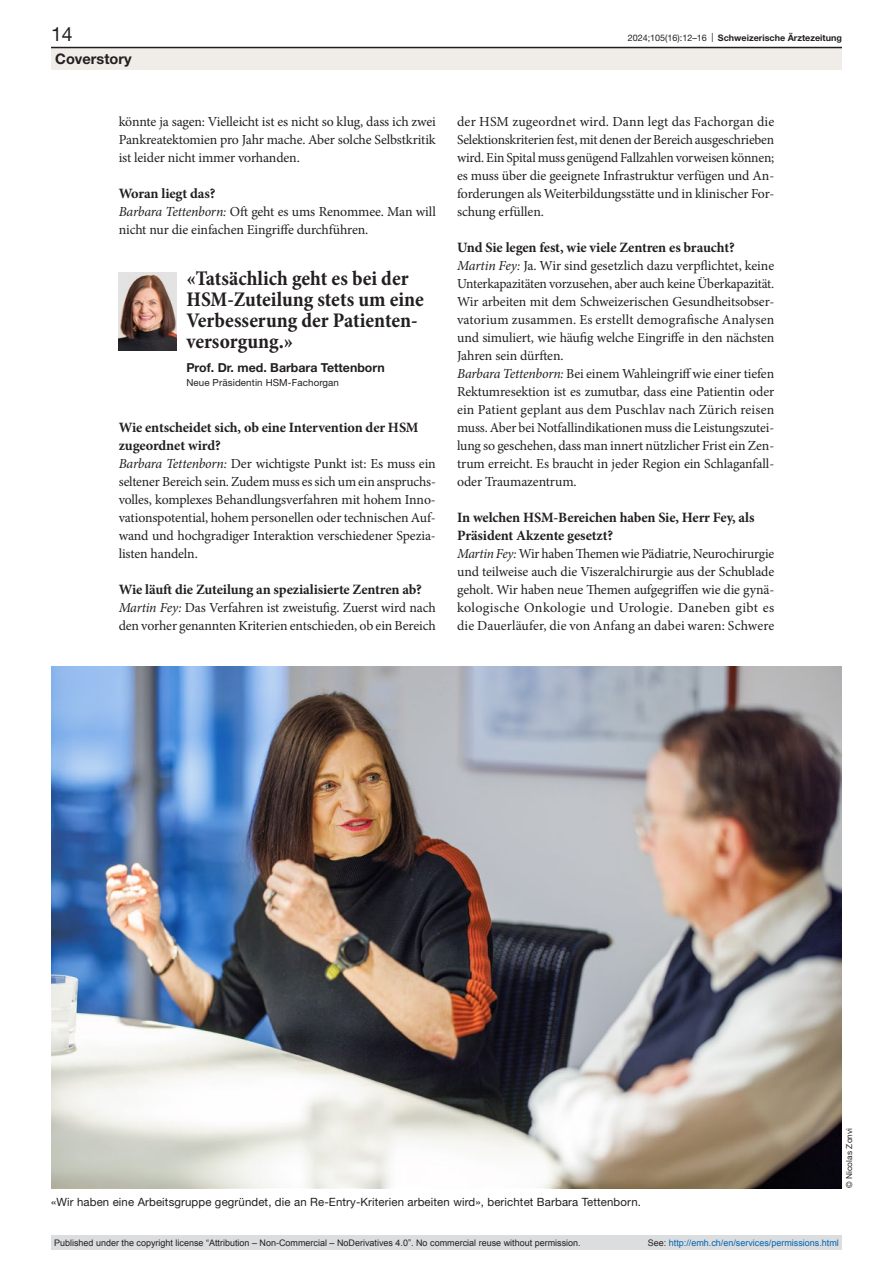
<style>
.page{position:relative;width:893px;height:1263px;background:#fff}
.page>*{position:absolute;margin:0;border:0;box-sizing:border-box;transform-origin:0 0}
.quote{font:700 condensed 21px/21px "Minion Pro";letter-spacing:-.005em;color:#231f20}
.t1{font:19.5px "Helvetica Neue LT Pro";color:#231f20}
.t2{font:700 14.55px "Helvetica Neue LT Pro";color:#231f20}
.interview-question{font:700 14.25px/18px "Minion Pro";letter-spacing:-.01em;color:#231f20}
.interview-answer{font:13.8px/18px "Minion Pro";letter-spacing:-.01em;color:#231f20;text-align:justify}
.quote-authors{font:700 12.3px "Helvetica Neue LT Pro";color:#231f20}
.figure-caption{font:11.4px "Helvetica Neue LT Pro";letter-spacing:.01em;color:#231f20}
.quote-affiliations{font:9.75px "Helvetica Neue LT Pro";letter-spacing:.01em;color:#231f20}
.t3{font:9px "Arial";color:#231f20}
.t4{font:9px "Arial";color:#0066b3}
.t5{font:700 9px "Helvetica Neue LT Pro";color:#231f20}
.credits{font:8.25px "Helvetica Neue LT Pro";letter-spacing:.01em;color:#231f20}
.s1{font-weight:400}
.s2{font-style:italic}
.s3{color:#231f20}
</style>
<div class="page">
<img style="left:51px;top:666px;width:791px;height:522px">
<img style="left:119px;top:272px;width:57px;height:79px">
<div style="left:51px;top:48px;width:791px;height:22px;background:#f0ece7"></div>
<hr style="left:51px;top:47px;width:791px;height:1px;background:#231f20">
<div style="left:51px;top:1235px;width:791px;height:15px;background:#dcdddf"></div>
<h2 class="t1" style="left:51px;top:22px;width:23px">14</h2>
<p class="t5" style="left:628px;top:32px;width:216px"><span class="s1">2024;105(16):12–16 |</span> Schweizerische Ärztezeitung</p>
<p class="t2" style="left:55px;top:49px;width:78px">Coverstory</p>
<p class="interview-answer" style="left:119px;top:113px;width:319px">könnte ja sagen: Vielleicht ist es nicht so klug, dass ich zwei Pankreatektomien pro Jahr mache. Aber solche Selbstkritik ist leider nicht immer vorhanden.</p>
<p class="interview-question" style="left:119px;top:184px;width:98px">Woran liegt das?</p>
<p class="interview-answer" style="left:119px;top:203px;width:319px"><span class="s2">Barbara Tettenborn:</span> Oft geht es ums Renommee. Man will nicht nur die einfachen Eingriffe durchführen.</p>
<p class="quote" style="left:186px;top:269px;width:239px">«Tatsächlich geht es bei der<br>HSM-Zuteilung stets um eine<br>Verbesserung der Patienten&shy;versorgung.»</p>
<p class="quote-authors" style="left:186px;top:360px;width:200px">Prof. Dr. med. Barbara Tettenborn</p>
<p class="quote-affiliations" style="left:186px;top:376px;width:154px">Neue Präsidentin HSM-Fachorgan</p>
<p class="interview-question" style="left:119px;top:418px;width:301px">Wie entscheidet sich, ob eine Intervention der HSM zugeordnet wird?</p>
<p class="interview-answer" style="left:119px;top:455px;width:319px"><span class="s2">Barbara Tettenborn:</span> Der wichtigste Punkt ist: Es muss ein seltener Bereich sein. Zudem muss es sich um ein anspruchs&shy;volles, komplexes Behandlungsverfahren mit hohem Inno&shy;vationspotential, hohem personellen oder technischen Auf&shy;wand und hochgradiger Interaktion verschiedener Spezia&shy;listen handeln.</p>
<p class="interview-question" style="left:119px;top:580px;width:305px">Wie läuft die Zuteilung an spezialisierte Zentren ab?</p>
<p class="interview-answer" style="left:119px;top:599px;width:319px"><span class="s2">Martin Fey:</span> Das Verfahren ist zweistufig. Zuerst wird nach den vorher genannten Kriterien entschieden, ob ein Bereich</p>
<p class="interview-answer" style="left:457px;top:113px;width:319px">der HSM zugeordnet wird. Dann legt das Fachorgan die Selektionskriterien fest, mit denen der Bereich ausgeschrieben wird. Ein Spital muss genügend Fallzahlen vorweisen können; es muss über die geeignete Infrastruktur verfügen und An&shy;forderungen als Weiterbildungsstätte und in klinischer For&shy;schung erfüllen.</p>
<p class="interview-question" style="left:457px;top:238px;width:279px">Und Sie legen fest, wie viele Zentren es braucht?</p>
<p class="interview-answer" style="left:457px;top:257px;width:319px"><span class="s2">Martin Fey:</span> Ja. Wir sind gesetzlich dazu verpflichtet, keine Unterkapazitäten vorzusehen, aber auch keine Überkapazität.<br>Wir arbeiten mit dem Schweizerischen Gesundheitsobser&shy;vatorium zusammen. Es erstellt demografische Analysen und simuliert, wie häufig welche Eingriffe in den nächsten Jahren sein dürften.</p>
<p class="interview-answer" style="left:457px;top:365px;width:319px"><span class="s2">Barbara Tettenborn:</span> Bei einem Wahleingriff wie einer tiefen Rektumresektion ist es zumutbar, dass eine Patientin oder ein Patient geplant aus dem Puschlav nach Zürich reisen muss. Aber bei Notfallindikationen muss die Leistungszutei&shy;lung so geschehen, dass man innert nützlicher Frist ein Zen&shy;trum erreicht. Es braucht in jeder Region ein Schlaganfall&shy;oder Traumazentrum.</p>
<p class="interview-question" style="left:457px;top:508px;width:299px">In welchen HSM-Bereichen haben Sie, Herr Fey, als<br>Präsident Akzente gesetzt?</p>
<p class="interview-answer" style="left:457px;top:545px;width:319px"><span class="s2">Martin Fey:</span> Wir haben Themen wie Pädiatrie, Neurochirurgie und teilweise auch die Viszeralchirurgie aus der Schublade geholt. Wir haben neue Themen aufgegriffen wie die gynä&shy;kologische Onkologie und Urologie. Daneben gibt es die Dauerläufer, die von Anfang an dabei waren: Schwere</p>
<p class="figure-caption" style="left:51px;top:1195px;width:591px">«Wir haben eine Arbeitsgruppe gegründet, die an Re-Entry-Kriterien arbeiten wird», berichtet Barbara Tettenborn.</p>
<p class="credits" style="left:844px;top:1188px;width:62px;rotate:-90deg">© Nicolas Zonvi</p>
<p class="t3" style="left:54px;top:1237px;width:528px">Published under the copyright license “Attribution – Non-Commercial – NoDerivatives 4.0”. No commercial reuse without permission.</p>
<p class="t4" style="left:648px;top:1237px;width:193px"><span class="s3">See:</span> http://emh.ch/en/services/permissions.html</p>
</div>
